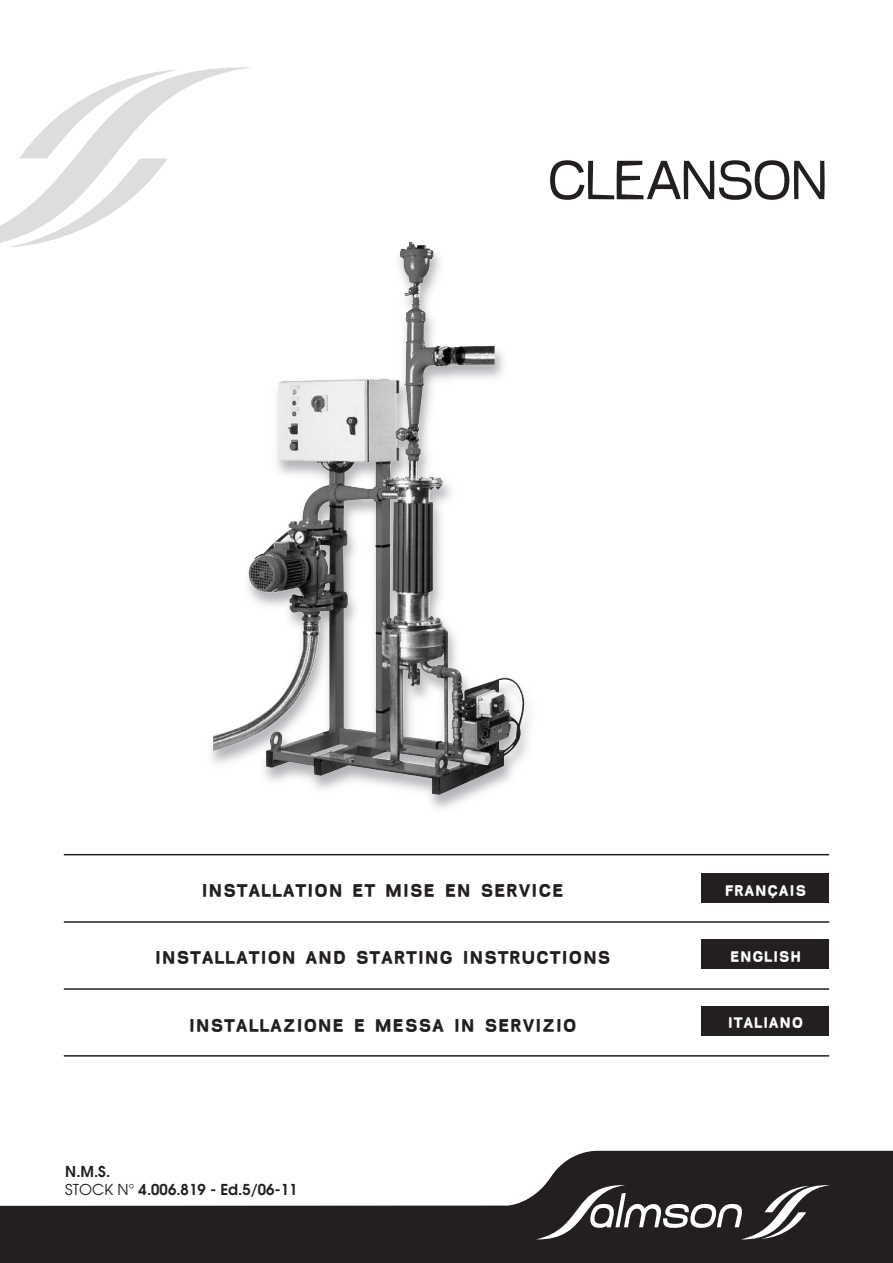
<style>
.page{position:relative;width:893px;height:1263px;background:#fff}
.page>*{position:absolute;margin:0;border:0;box-sizing:border-box;transform-origin:0 0}
.t1{font:54px "Baby Mine Plump";letter-spacing:-.06em;color:#231f20}
.t2{font:900 18px "Baby Mine";color:#231f20}
.t3{font:600 15px/18px "Avant Garde";color:#231f20}
.t4{font:900 15px "Baby Mine";color:#fff}
.s1{font-weight:400}
</style>
<div class="page">
<svg style="left:0;top:1150px;width:893px;height:113px;fill:#231f20"></svg>
<svg style="left:536px;top:1185px;width:294px;height:54px"></svg>
<hr style="left:64px;top:854px;width:765px;height:1px;background:#231f20">
<hr style="left:64px;top:921px;width:765px;height:2px;background:#231f20">
<hr style="left:64px;top:988px;width:765px;height:2px;background:#231f20">
<img style="left:211px;top:241px;width:318px;height:567px">
<img style="left:310px;top:242px;width:214px;height:526px">
<hr style="left:64px;top:1055px;width:765px;height:1px;background:#231f20">
<div style="left:64px;top:1160px;width:265px;height:39px;background:#fff"></div>
<svg style="left:0;top:67px;width:253px;height:182px"></svg>
<div style="left:702px;top:873px;width:127px;height:30px;background:#231f20"></div>
<div style="left:702px;top:939px;width:127px;height:30px;background:#231f20"></div>
<div style="left:702px;top:1006px;width:127px;height:30px;background:#231f20"></div>
<h1 class="t1" style="left:546px;top:150px;width:284px">CLEANSON</h1>
<p class="t2" style="left:201px;top:880px;width:364px">INSTALLATION ET MISE EN SERVICE</p>
<p class="t4" style="left:724px;top:882px;width:84px">FRANÇAIS</p>
<p class="t2" style="left:154px;top:947px;width:458px">INSTALLATION AND STARTING INSTRUCTIONS</p>
<p class="t4" style="left:730px;top:948px;width:73px">ENGLISH</p>
<p class="t2" style="left:189px;top:1015px;width:390px">INSTALLAZIONE E MESSA IN SERVIZIO</p>
<p class="t4" style="left:727px;top:1014px;width:77px">ITALIANO</p>
<p class="t3" style="left:65px;top:1163px;width:234px">N.M.S.<br><span class="s1">STOCK N°</span> 4.006.819 - Ed.5/06-11</p>
</div>
